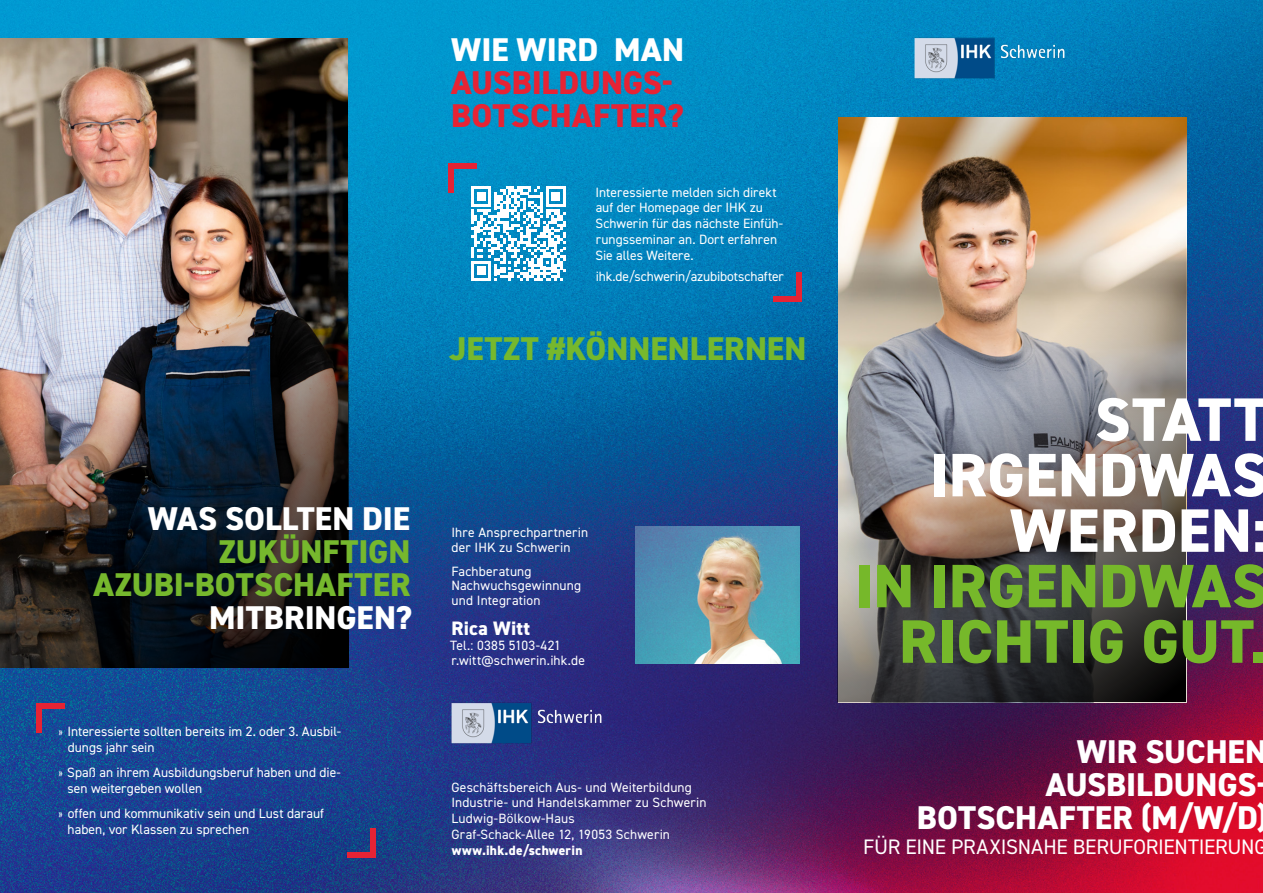
<style>
.page{position:relative;width:1263px;height:893px;background:#fff}
.page>*{position:absolute;margin:0;border:0;box-sizing:border-box;transform-origin:0 0}
.t1{font:800 61.5px/55.5px "DIN2014";color:#76b82a;text-align:right}
.t2{font:800 61.5px/55.5px "DIN2014";letter-spacing:.005em;color:#fff;text-align:right}
.t3{font:800 33px/32.7px "DIN2014";color:#fff;text-align:right}
.t4{font:800 33px/32.7px "DIN2014";color:#76b82d;text-align:right}
.t5{font:800 33px/32.7px "DIN2014";color:#e62334}
.t6{font:21px "DIN2014";letter-spacing:-.015em;color:#fff}
.t7{font:800 19.5px "DIN2014";letter-spacing:.015em;color:#fff}
.t8{font:13.5px/15.8px "DIN2014";letter-spacing:.005em;color:#fff}
.t9{font:800 13.5px "DIN2014";letter-spacing:.02em;color:#fff}
.s1{font-family:"Rotis Semi Sans Std";font-weight:300}
</style>
<div class="page">
<img style="left:0;top:0;width:1263px;height:893px">
<img style="left:0;top:38px;width:347px;height:53px">
<img style="left:0;top:91px;width:349px;height:577px">
<img style="left:838px;top:117px;width:348px;height:30px">
<img style="left:837px;top:147px;width:349px;height:555px">
<div style="left:796px;top:273px;width:6px;height:23px;background:#e62334"></div>
<div style="left:773px;top:296px;width:29px;height:6px;background:#e62334"></div>
<img style="left:635px;top:527px;width:164px;height:137px">
<img style="left:426px;top:677px;width:202px;height:92px">
<svg style="left:471px;top:186px;width:95px;height:95px"></svg>
<div style="left:448px;top:169px;width:6px;height:24px;background:#e62334"></div>
<div style="left:448px;top:164px;width:29px;height:5px;background:#e62334"></div>
<div style="left:370px;top:828px;width:6px;height:24px;background:#e62334"></div>
<div style="left:347px;top:852px;width:29px;height:5px;background:#e62334"></div>
<div style="left:36px;top:709px;width:6px;height:23px;background:#e62334"></div>
<div style="left:36px;top:703px;width:29px;height:6px;background:#e62334"></div>
<img style="left:889px;top:12px;width:202px;height:92px">
<h2 class="t3" style="left:451px;top:34px;width:234px">WIE WIRD MAN</h2>
<h2 class="t5" style="left:451px;top:66px;width:234px">AUSBILDUNGS-<br>BOTSCHAFTER?</h2>
<p class="t8" style="left:595px;top:184px;width:189px">Interessierte melden sich direkt auf der Homepage der IHK zu<br>Schwerin für das nächste Einfüh&shy;rungsseminar an. Dort erfahren<br>Sie alles Weitere.</p>
<p class="t8" style="left:596px;top:268px;width:190px">ihk.de/schwerin/azubibotschafter</p>
<h2 class="t4" style="left:449px;top:332px;width:358px">JETZT #KÖNNENLERNEN</h2>
<h2 class="t3" style="left:148px;top:503px;width:264px">WAS SOLLTEN DIE</h2>
<h2 class="t4" style="left:93px;top:535px;width:319px">ZUKÜNFTIGN<br>AZUBI-BOTSCHAFTER</h2>
<h2 class="t3" style="left:209px;top:601px;width:204px">MITBRINGEN?</h2>
<p class="t8" style="left:68px;top:723px;width:275px;line-height:16.2px;text-indent:-9px"><span class="s1">»</span> Interessierte sollten bereits im 2. oder 3. Ausbil&shy;dungs jahr sein</p>
<p class="t8" style="left:68px;top:764px;width:275px;line-height:16.2px;text-indent:-9px"><span class="s1">»</span> Spaß an ihrem Ausbildungsberuf haben und die&shy;sen weitergeben wollen</p>
<p class="t8" style="left:68px;top:805px;width:258px;line-height:16.2px;text-indent:-9px"><span class="s1">»</span> offen und kommunikativ sein und Lust darauf haben, vor Klassen zu sprechen</p>
<p class="t8" style="left:451px;top:525px;width:138px;line-height:14.9px">Ihre Ansprechpartnerin der IHK zu Schwerin</p>
<p class="t8" style="left:451px;top:563px;width:131px;line-height:14.9px">Fachberatung<br>Nachwuchsgewinnung und Integration</p>
<h3 class="t7" style="left:452px;top:615px;width:80px">Rica Witt</h3>
<p class="t8" style="left:450px;top:638px;width:137px;line-height:14.9px">Tel.: 0385 5103-421 r.witt@schwerin.ihk.de</p>
<p class="t8" style="left:451px;top:779px;width:257px">Geschäftsbereich Aus- und Weiterbildung Industrie- und Handelskammer zu Schwerin Ludwig-Bölkow-Haus<br>Graf-Schack-Allee 12, 19053 Schwerin</p>
<p class="t9" style="left:452px;top:841px;width:132px">www.ihk.de/schwerin</p>
<h1 class="t2" style="left:930px;top:392px;width:339px">STATT<br>IRGENDWAS<br>WERDEN:</h1>
<h1 class="t1" style="left:855px;top:558px;width:414px">IN IRGENDWAS<br>RICHTIG GUT.</h1>
<h2 class="t3" style="left:917px;top:736px;width:352px">WIR SUCHEN<br>AUSBILDUNGS-<br>BOTSCHAFTER (M/W/D)</h2>
<h3 class="t6" style="left:863px;top:834px;width:406px">FÜR EINE PRAXISNAHE BERUFORIENTIERUNG</h3>
</div>
